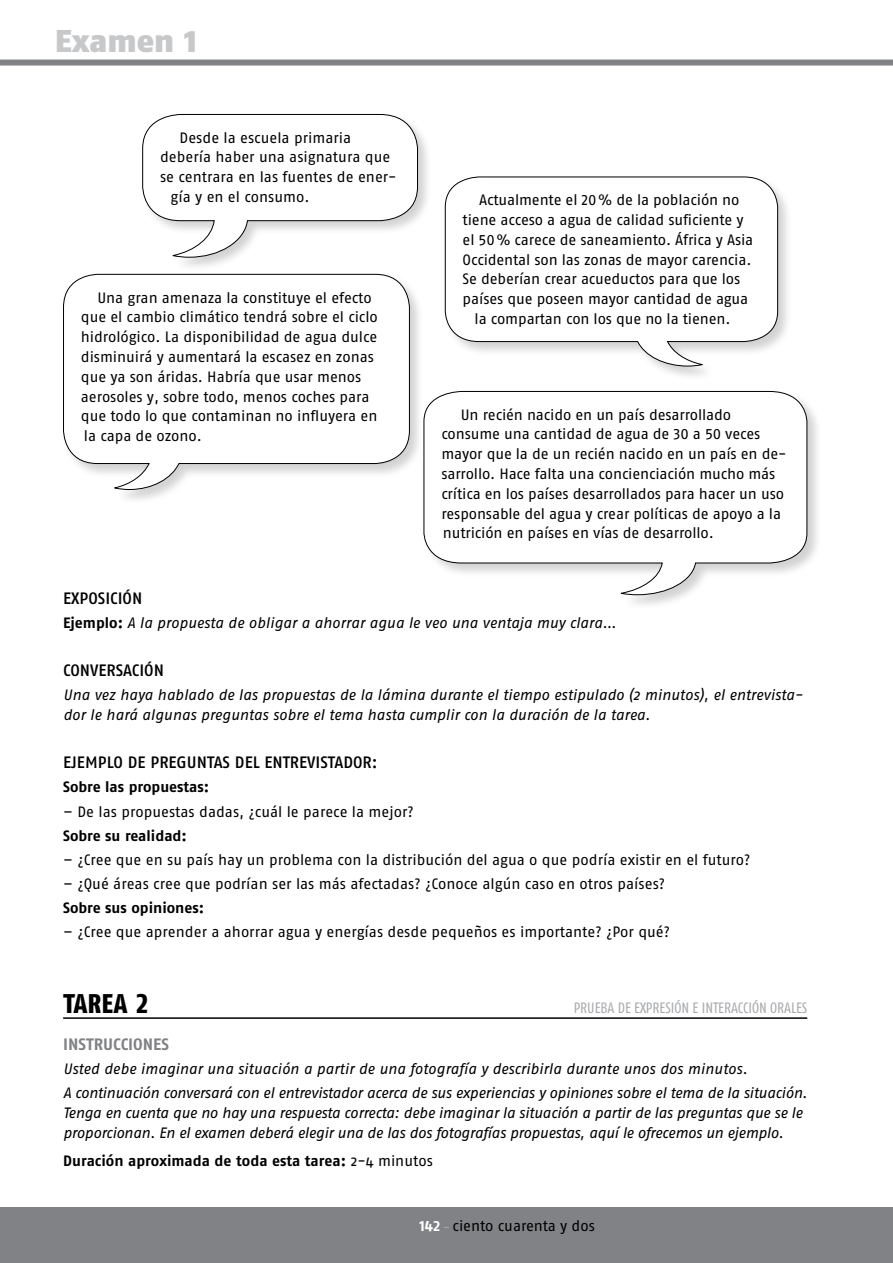
<style>
.page{position:relative;width:893px;height:1263px;background:#fff}
.page>*{position:absolute;margin:0;border:0;box-sizing:border-box;transform-origin:0 0}
.t1{font:900 31.5px "Fago No Lf";color:#c7c8ca}
.EX_Titulo_tarea_ESQ{font:27px "Fago Co Tf Extra Bold Caps";letter-spacing:-.005em;color:#000}
.Ex_Prueba_EIO_txt0{font:500 16.5px "Fago No";color:#000}
.Ex_complementari{font:700 16.5px "Fago No";color:#808285}
.Ex_Prueba_EIO_txt2{font:15px/19.8px "Fago No Lf";letter-spacing:-.005em;color:#000}
.EX_instrucciones_tex{font:italic 15px/19.8px "Fago No";letter-spacing:-.02em;color:#000}
.EX_instrucciones_tex-2{font:italic 15px/19.8px "Fago No";color:#000}
.Ex_Prueba_EIO_txt2-2{font:italic 15px "Fago No Lf";color:#000}
.Ex_Prueba_EIO_txt2-3{font:700 15px "Fago No Lf";color:#000}
.EX_duracion_y_numero{font:700 15px "Fago No";color:#000}
.EX_prueba_de_compren{font:15px "Fago Co";color:#a7a9ac}
.t2{font:15px "Fago No";letter-spacing:-.005em;color:#000}
.s1{font-weight:700;font-style:normal}
.s2{font-weight:400}
.s3{font-family:"Fago No Lf";font-weight:700;color:#fff}
.s4{font-size:13.5px;color:#a3a5a8}
</style>
<div class="page">
<div style="left:0;top:1208px;width:893px;height:55px;background:#808285"></div>
<div style="left:0;top:60px;width:893px;height:6px;background:#808285"></div>
<hr style="left:63px;top:1017px;width:744px;height:2px;background:#000">
<div style="left:140px;top:112px;width:293px;height:160px;background:#000;opacity:.18"></div>
<svg style="left:142px;top:114px;width:276px;height:144px"></svg>
<div style="left:422px;top:389px;width:400px;height:220px;background:#000;opacity:.18"></div>
<svg style="left:423px;top:391px;width:385px;height:204px"></svg>
<div style="left:443px;top:175px;width:349px;height:206px;background:#000;opacity:.18"></div>
<svg style="left:444px;top:176px;width:334px;height:191px"></svg>
<div style="left:61px;top:272px;width:363px;height:232px;background:#000;opacity:.18"></div>
<svg style="left:63px;top:274px;width:347px;height:216px"></svg>
<h1 class="t1" style="left:55px;top:22px;width:143px">Examen 1</h1>
<p class="Ex_Prueba_EIO_txt2" style="left:180px;top:127px;width:173px">Desde la escuela primaria</p>
<p class="Ex_Prueba_EIO_txt2" style="left:160px;top:147px;width:232px">debería haber una asignatura que</p>
<p class="Ex_Prueba_EIO_txt2" style="left:160px;top:167px;width:238px">se centrara en las fuentes de ener-</p>
<p class="Ex_Prueba_EIO_txt2" style="left:171px;top:187px;width:141px">gía y en el consumo.</p>
<p class="Ex_Prueba_EIO_txt2" style="left:81px;top:287px;width:298px;text-indent:16px">Una gran amenaza la constituye el efecto que el cambio climático tendrá sobre el ciclo hidrológico. La disponibilidad de agua dulce disminuirá y aumentará la escasez en zonas que ya son áridas. Habría que usar menos aerosoles y, sobre todo, menos coches para que todo lo que contaminan no influyera en la capa de ozono.</p>
<p class="Ex_Prueba_EIO_txt2" style="left:479px;top:190px;width:262px">Actualmente el 20% de la población no</p>
<p class="Ex_Prueba_EIO_txt2" style="left:463px;top:210px;width:282px">tiene acceso a agua de calidad suficiente y</p>
<p class="Ex_Prueba_EIO_txt2" style="left:463px;top:229px;width:292px">el 50% carece de saneamiento. África y Asia</p>
<p class="Ex_Prueba_EIO_txt2" style="left:463px;top:249px;width:290px">Occidental son las zonas de mayor carencia.</p>
<p class="Ex_Prueba_EIO_txt2" style="left:463px;top:269px;width:279px">Se deberían crear acueductos para que los</p>
<p class="Ex_Prueba_EIO_txt2" style="left:463px;top:289px;width:287px">países que poseen mayor cantidad de agua</p>
<p class="Ex_Prueba_EIO_txt2" style="left:475px;top:309px;width:257px">la compartan con los que no la tienen.</p>
<p class="Ex_Prueba_EIO_txt2" style="left:441px;top:404px;width:347px;text-indent:20px">Un recién nacido en un país desarrollado consume una cantidad de agua de 30 a 50 veces mayor que la de un recién nacido en un país en de&shy;sarrollo. Hace falta una concienciación mucho más crítica en los países desarrollados para hacer un uso responsable del agua y crear políticas de apoyo a la nutrición en países en vías de desarrollo.</p>
<p class="Ex_Prueba_EIO_txt0" style="left:63px;top:589px;width:81px">EXPOSICIÓN</p>
<p class="Ex_Prueba_EIO_txt2-2" style="left:63px;top:615px;width:555px"><span class="s1">Ejemplo:</span> A la propuesta de obligar a ahorrar agua le veo una ventaja muy clara…</p>
<p class="Ex_Prueba_EIO_txt0" style="left:63px;top:661px;width:102px">CONVERSACIÓN</p>
<p class="EX_instrucciones_tex-2" style="left:63px;top:685px;width:741px">Una vez haya hablado de las propuestas de la lámina durante el tiempo estipulado (2 minutos), el entrevista‑ dor le hará algunas preguntas sobre el tema hasta cumplir con la duración de la tarea.</p>
<p class="Ex_Prueba_EIO_txt0" style="left:63px;top:753px;width:316px">EJEMPLO DE PREGUNTAS DEL ENTREVISTADOR:</p>
<p class="Ex_Prueba_EIO_txt2-3" style="left:63px;top:778px;width:148px">Sobre las propuestas:</p>
<p class="Ex_Prueba_EIO_txt2" style="left:63px;top:801px;width:352px">– De las propuestas dadas, ¿cuál le parece la mejor?</p>
<p class="Ex_Prueba_EIO_txt2-3" style="left:63px;top:826px;width:125px">Sobre su realidad:</p>
<p class="Ex_Prueba_EIO_txt2" style="left:63px;top:849px;width:689px">– ¿Cree que en su país hay un problema con la distribución del agua o que podría existir en el futuro?</p>
<p class="Ex_Prueba_EIO_txt2" style="left:63px;top:873px;width:604px">– ¿Qué áreas cree que podrían ser las más afectadas? ¿Conoce algún caso en otros países?</p>
<p class="Ex_Prueba_EIO_txt2-3" style="left:63px;top:899px;width:143px">Sobre sus opiniones:</p>
<p class="Ex_Prueba_EIO_txt2" style="left:63px;top:921px;width:609px">– ¿Cree que aprender a ahorrar agua y energías desde pequeños es importante? ¿Por qué?</p>
<p class="EX_Titulo_tarea_ESQ" style="left:63px;top:987px;width:87px">TAREA 2</p>
<p class="EX_prueba_de_compren" style="left:574px;top:999px;width:235px">PRUEBA DE EXPRESIÓN E INTERACCIÓN ORALES</p>
<p class="Ex_complementari" style="left:63px;top:1035px;width:107px">INSTRUCCIONES</p>
<p class="EX_instrucciones_tex-2" style="left:63px;top:1059px;width:686px">Usted debe imaginar una situación a partir de una fotografía y describirla durante unos dos minutos.</p>
<p class="EX_instrucciones_tex" style="left:63px;top:1083px;width:746px">A continuación conversará con el entrevistador acerca de sus experiencias y opiniones sobre el tema de la situación.<br>Tenga en cuenta que no hay una respuesta correcta: debe imaginar la situación a partir de las preguntas que se le proporcionan. En el examen deberá elegir una de las dos fotografías propuestas, aquí le ofrecemos un ejemplo.</p>
<p class="EX_duracion_y_numero" style="left:63px;top:1152px;width:371px">Duración aproximada de toda esta tarea: <span class="s2">2-4 minutos</span></p>
<p class="t2" style="left:419px;top:1217px;width:177px"><span class="s3">142</span> <span class="s4">-</span> ciento cuarenta y dos</p>
</div>
